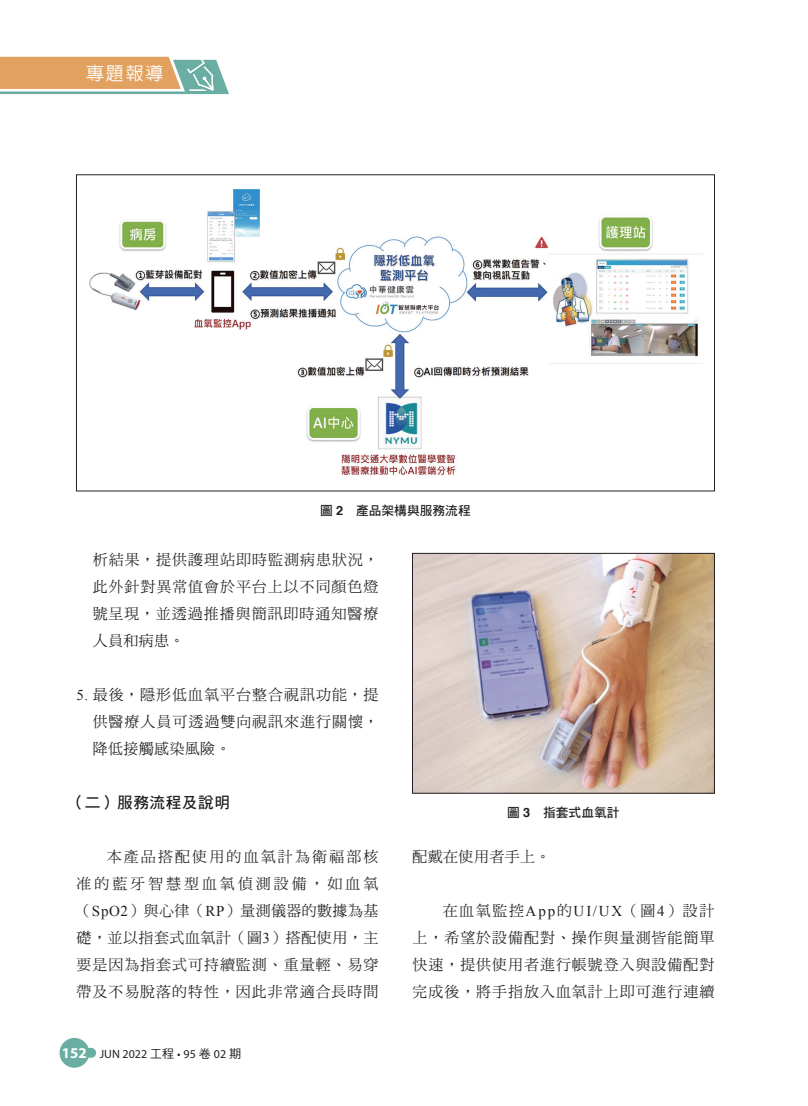
<style>
.page{position:relative;width:808px;height:1106px;background:#fff}
.page>*{position:absolute;margin:0;border:0;box-sizing:border-box;transform-origin:0 0}
.t1{font:500 18px "AR Hei B5";color:#fff}
.t2{font:15.75px "DF Hei Std W7";letter-spacing:.03em;color:#231f20}
.t3{font:15px/27px "DF Ming Std W5";letter-spacing:.065em;color:#231f20;text-align:justify}
.t4{font:15px "DF Ming Std W5";letter-spacing:.025em;color:#231f20}
.t5{font:12.75px "DF Hei Std W7";color:#231f20}
.t6{font:12px "Myriad Pro";color:#231f20}
.s1{font-family:"Helvetica";font-weight:700}
.s2{font-family:"Times New Roman"}
.s3{font-weight:700;font-size:15px;color:#fff}
.s4{font-family:"DF Hei Std W5"}
</style>
<div class="page">
<svg style="left:0;top:57px;width:229px;height:37px"></svg>
<div style="left:60px;top:1037px;width:29px;height:30px;background:#6aada2;border-radius:50%"></div>
<div style="left:70px;top:1047px;width:26px;height:10px;background:#6aada2;border-radius:5px"></div>
<img style="left:89px;top:189px;width:614px;height:286px">
<img style="left:414px;top:555px;width:299px;height:236px">
<div style="left:412px;top:553px;width:303px;height:240px;border:1px solid #231f20"></div>
<p class="t1" style="left:86px;top:64px;width:79px">專題報導</p>
<p class="t5" style="left:320px;top:503px;width:152px">圖 <span class="s1">2</span>　產品架構與服務流程</p>
<p class="t3" style="left:93px;top:545px;width:287px">析結果，提供護理站即時監測病患狀況，此外針對異常值會於平台上以不同顏色燈號呈現，並透過推播與簡訊即時通知醫療人員和病患。</p>
<p class="t3" style="left:93px;top:680px;width:287px;text-indent:-16px"><span class="s2">5.</span> 最後，隱形低血氧平台整合視訊功能，提供醫療人員可透過雙向視訊來進行關懷，降低接觸感染風險。</p>
<p class="t2" style="left:69px;top:794px;width:163px">（二）服務流程及說明</p>
<p class="t3" style="left:77px;top:842px;width:303px;text-indent:30px">本產品搭配使用的血氧計為衛福部核准的藍牙智慧型血氧偵測設備，如血氧（<span class="s2">SpO2</span>）與心律（<span class="s2">RP</span>）量測儀器的數據為基礎，並以指套式血氧計（圖<span class="s2">3</span>）搭配使用，主要是因為指套式可持續監測、重量輕、易穿帶及不易脫落的特性，因此非常適合長時間</p>
<p class="t4" style="left:412px;top:849px;width:139px">配戴在使用者手上。</p>
<p class="t5" style="left:507px;top:806px;width:114px">圖 <span class="s1">3</span>　指套式血氧計</p>
<p class="t3" style="left:412px;top:897px;width:303px;text-indent:30px">在血氧監控<span class="s2">App</span>的<span class="s2">UI/UX</span>（圖<span class="s2">4</span>）設計上，希望於設備配對、操作與量測皆能簡單快速，提供使用者進行帳號登入與設備配對完成後，將手指放入血氧計上即可進行連續</p>
<p class="t6" style="left:62px;top:1046px;width:181px"><span class="s3">152</span> JUN 2022 <span class="s4">工程</span> • 95 <span class="s4">卷</span> 02 <span class="s4">期</span></p>
</div>
